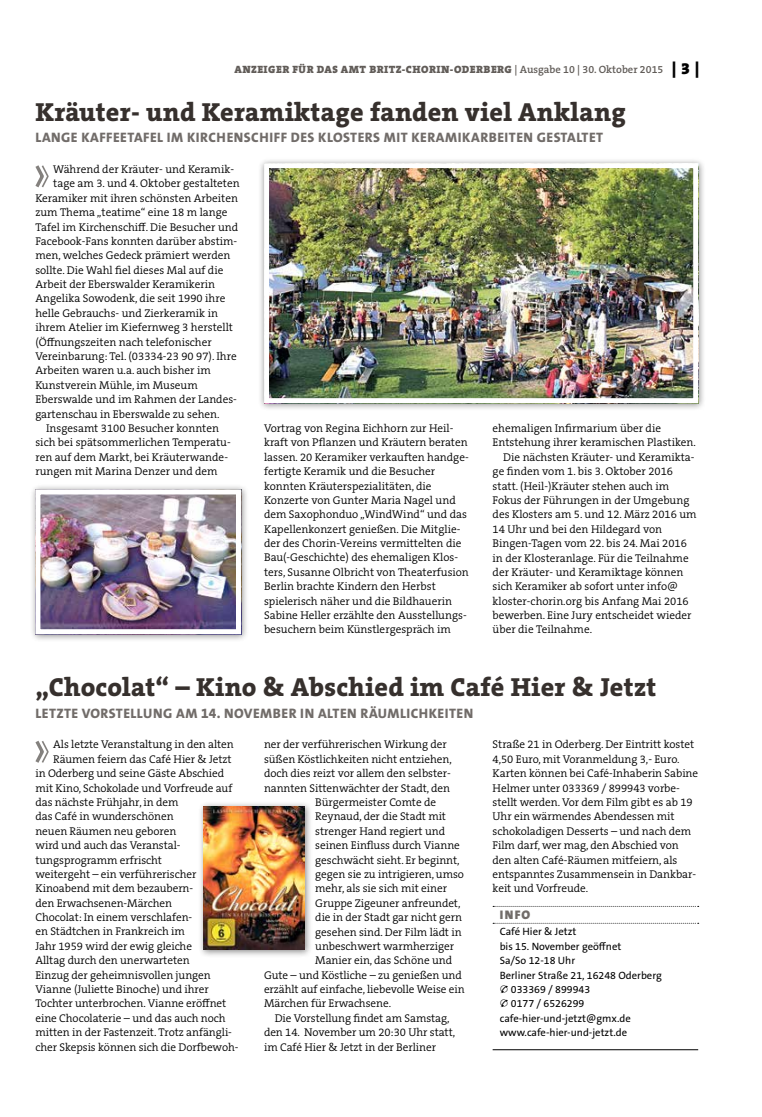
<style>
.page{position:relative;width:762px;height:1117px;background:#fff}
.page>*{position:absolute;margin:0;border:0;box-sizing:border-box;transform-origin:0 0}
.t1{font:800 26.25px "The Serif B W8";letter-spacing:.01em;color:#36302d}
.t2{font:800 13.75px "The Sans B W8";letter-spacing:.035em;color:#716c69}
.t3{font:900 12.5px "The Sans B W9";color:#716c69}
.t4{font:300 11.25px/14.4px "The Serif B W4";letter-spacing:-.005em;color:#000}
.t5{font:10.62px "The Sans B W5 Plain";color:#000}
.t6{font:900 10.62px "The Serif B W9";letter-spacing:.045em;color:#615c58}
.s1{font-family:"The Serif B W6";font-weight:600}
.s2{font-size:16.25px;color:#000}
</style>
<div class="page">
<svg style="left:35px;top:165px;width:14px;height:23px"></svg>
<div style="left:258px;top:157px;width:448px;height:254px;background:#000;opacity:.45"></div>
<img style="left:270px;top:169px;width:422px;height:228px">
<div style="left:264px;top:163px;width:434px;height:240px;border:5px solid #fff"></div>
<div style="left:30px;top:483px;width:219px;height:159px;background:#000;opacity:.45"></div>
<img style="left:41px;top:495px;width:194px;height:133px">
<div style="left:35px;top:489px;width:206px;height:145px;border:5px solid #fff"></div>
<svg style="left:493px;top:922px;width:206px;height:1px"></svg>
<hr style="left:493px;top:1048px;width:205px;height:1px;background:#000">
<svg style="left:35px;top:740px;width:14px;height:23px"></svg>
<div style="left:198px;top:801px;width:114px;height:156px;background:#000;opacity:.45"></div>
<img style="left:204px;top:806px;width:101px;height:143px">
<p class="t6" style="left:234px;top:63px;width:466px">ANZEIGER FÜR DAS AMT BRITZ-CHORIN-ODERBERG <span class="s1">| Ausgabe 10 | 30. Oktober 2015</span> <span class="s2">| 3 |</span></p>
<h1 class="t1" style="left:35px;top:94px;width:592px">Kräuter- und Keramiktage fanden viel Anklang</h1>
<p class="t2" style="left:36px;top:128px;width:569px">LANGE KAFFEETAFEL IM KIRCHENSCHIFF DES KLOSTERS MIT KERAMIKARBEITEN GESTALTET</p>
<p class="t4" style="left:53px;top:162px;width:182px">Während der Kräuter- und Keramik-</p>
<p class="t4" style="left:53px;top:176px;width:188px">tage am 3. und 4. Oktober gestalteten</p>
<p class="t4" style="left:35px;top:191px;width:204px">Keramiker mit ihren schönsten Arbeiten</p>
<p class="t4" style="left:35px;top:205px;width:194px">zum Thema „teatime“ eine 18 m lange</p>
<p class="t4" style="left:35px;top:219px;width:204px">Tafel im Kirchenschiff. Die Besucher und</p>
<p class="t4" style="left:35px;top:234px;width:203px">Facebook-Fans konnten darüber abstim-</p>
<p class="t4" style="left:35px;top:248px;width:196px">men, welches Gedeck prämiert werden</p>
<p class="t4" style="left:35px;top:263px;width:189px">sollte. Die Wahl fiel dieses Mal auf die</p>
<p class="t4" style="left:35px;top:277px;width:181px">Arbeit der Eberswalder Keramikerin</p>
<p class="t4" style="left:35px;top:291px;width:191px">Angelika Sowodenk, die seit 1990 ihre</p>
<p class="t4" style="left:35px;top:306px;width:184px">helle Gebrauchs- und Zierkeramik in</p>
<p class="t4" style="left:35px;top:320px;width:199px">ihrem Atelier im Kiefernweg 3 herstellt</p>
<p class="t4" style="left:35px;top:334px;width:178px">(Öffnungszeiten nach telefonischer</p>
<p class="t4" style="left:35px;top:349px;width:203px">Vereinbarung: Tel. (03334-23 90 97). Ihre</p>
<p class="t4" style="left:35px;top:363px;width:177px">Arbeiten waren u.a. auch bisher im</p>
<p class="t4" style="left:35px;top:378px;width:164px">Kunstverein Mühle, im Museum</p>
<p class="t4" style="left:35px;top:392px;width:203px">Eberswalde und im Rahmen der Landes-</p>
<p class="t4" style="left:35px;top:406px;width:186px">gartenschau in Eberswalde zu sehen.</p>
<p class="t4" style="left:46px;top:421px;width:174px">Insgesamt 3100 Besucher konnten</p>
<p class="t4" style="left:35px;top:435px;width:197px">sich bei spätsommerlichen Temperatu-</p>
<p class="t4" style="left:35px;top:449px;width:194px">ren auf dem Markt, bei Kräuterwande-</p>
<p class="t4" style="left:35px;top:464px;width:184px">rungen mit Marina Denzer und dem</p>
<p class="t4" style="left:264px;top:421px;width:206px">Vortrag von Regina Eichhorn zur Heil&shy;kraft von Pflanzen und Kräutern beraten lassen. 20 Keramiker verkauften handge&shy;fertigte Keramik und die Besucher konnten Kräuterspezialitäten, die Konzerte von Gunter Maria Nagel und dem Saxophonduo „WindWind“ und das Kapellenkonzert genießen. Die Mitglie&shy;der des Chorin-Vereins vermittelten die Bau(-Geschichte) des ehemaligen Klos&shy;ters, Susanne Olbricht von Theaterfusion Berlin brachte Kindern den Herbst spielerisch näher und die Bildhauerin Sabine Heller erzählte den Ausstellungs&shy;besuchern beim Künstlergespräch im</p>
<p class="t4" style="left:493px;top:421px;width:170px">ehemaligen Infirmarium über die</p>
<p class="t4" style="left:493px;top:435px;width:205px">Entstehung ihrer keramischen Plastiken.</p>
<p class="t4" style="left:503px;top:450px;width:193px">Die nächsten Kräuter- und Keramikta-</p>
<p class="t4" style="left:493px;top:464px;width:182px">ge finden vom 1. bis 3. Oktober 2016</p>
<p class="t4" style="left:493px;top:478px;width:178px">statt. (Heil-)Kräuter stehen auch im</p>
<p class="t4" style="left:493px;top:493px;width:198px">Fokus der Führungen in der Umgebung</p>
<p class="t4" style="left:493px;top:507px;width:206px">des Klosters am 5. und 12. März 2016 um</p>
<p class="t4" style="left:493px;top:521px;width:171px">14 Uhr und bei den Hildegard von</p>
<p class="t4" style="left:493px;top:536px;width:196px">Bingen-Tagen vom 22. bis 24. Mai 2016</p>
<p class="t4" style="left:493px;top:550px;width:198px">in der Klosteranlage. Für die Teilnahme</p>
<p class="t4" style="left:493px;top:565px;width:192px">der Kräuter- und Keramiktage können</p>
<p class="t4" style="left:493px;top:579px;width:187px">sich Keramiker ab sofort unter info@</p>
<p class="t4" style="left:493px;top:593px;width:198px">kloster-chorin.org bis Anfang Mai 2016</p>
<p class="t4" style="left:493px;top:608px;width:200px">bewerben. Eine Jury entscheidet wieder</p>
<p class="t4" style="left:493px;top:622px;width:101px">über die Teilnahme.</p>
<h1 class="t1" style="left:35px;top:669px;width:622px">„Chocolat“ – Kino &amp; Abschied im Café Hier &amp; Jetzt</h1>
<p class="t2" style="left:36px;top:703px;width:439px">LETZTE VORSTELLUNG AM 14. NOVEMBER IN ALTEN RÄUMLICHKEITEN</p>
<p class="t4" style="left:53px;top:737px;width:182px">Als letzte Veranstaltung in den alten</p>
<p class="t4" style="left:53px;top:751px;width:180px">Räumen feiern das Café Hier &amp; Jetzt</p>
<p class="t4" style="left:35px;top:766px;width:190px">in Oderberg und seine Gäste Abschied</p>
<p class="t4" style="left:35px;top:780px;width:198px">mit Kino, Schokolade und Vorfreude auf</p>
<p class="t4" style="left:35px;top:794px;width:145px">das nächste Frühjahr, in dem</p>
<p class="t4" style="left:35px;top:809px;width:140px">das Café in wunderschönen</p>
<p class="t4" style="left:35px;top:823px;width:142px">neuen Räumen neu geboren</p>
<p class="t4" style="left:35px;top:838px;width:147px">wird und auch das Veranstal-</p>
<p class="t4" style="left:35px;top:852px;width:128px">tungsprogramm erfrischt</p>
<p class="t4" style="left:35px;top:866px;width:162px">weitergeht – ein verführerischer</p>
<p class="t4" style="left:35px;top:881px;width:159px">Kinoabend mit dem bezaubern-</p>
<p class="t4" style="left:35px;top:895px;width:138px">den Erwachsenen-Märchen</p>
<p class="t4" style="left:35px;top:909px;width:158px">Chocolat: In einem verschlafen-</p>
<p class="t4" style="left:35px;top:924px;width:151px">en Städtchen in Frankreich im</p>
<p class="t4" style="left:35px;top:938px;width:158px">Jahr 1959 wird der ewig gleiche</p>
<p class="t4" style="left:35px;top:953px;width:156px">Alltag durch den unerwarteten</p>
<p class="t4" style="left:35px;top:967px;width:177px">Einzug der geheimnisvollen jungen</p>
<p class="t4" style="left:35px;top:981px;width:175px">Vianne (Juliette Binoche) und ihrer</p>
<p class="t4" style="left:35px;top:996px;width:192px">Tochter unterbrochen. Vianne eröffnet</p>
<p class="t4" style="left:35px;top:1010px;width:192px">eine Chocolaterie – und das auch noch</p>
<p class="t4" style="left:35px;top:1024px;width:198px">mitten in der Fastenzeit. Trotz anfängli-</p>
<p class="t4" style="left:35px;top:1039px;width:205px">cher Skepsis können sich die Dorfbewoh-</p>
<p class="t4" style="left:493px;top:737px;width:207px">Straße 21 in Oderberg. Der Eintritt kostet 4,50 Euro, mit Voranmeldung 3,- Euro.<br>Karten können bei Café-Inhaberin Sabine Helmer unter 033369 / 899943 vorbe&shy;stellt werden. Vor dem Film gibt es ab 19<br>Uhr ein wärmendes Abendessen mit schokoladigen Desserts – und nach dem Film darf, wer mag, den Abschied von den alten Café-Räumen mitfeiern, als entspanntes Zusammensein in Dankbar&shy;keit und Vorfreude.</p>
<p class="t3" style="left:500px;top:906px;width:32px">INFO</p>
<p class="t5" style="left:500px;top:924px;width:78px">Café Hier &amp; Jetzt</p>
<p class="t5" style="left:500px;top:939px;width:123px">bis 15. November geöffnet</p>
<p class="t5" style="left:500px;top:953px;width:77px">Sa/So 12-18 Uhr</p>
<p class="t5" style="left:500px;top:967px;width:164px">Berliner Straße 21, 16248 Oderberg</p>
<p class="t5" style="left:511px;top:982px;width:81px">033369 / 899943</p>
<p class="t5" style="left:511px;top:996px;width:75px">0177 / 6526299</p>
<p class="t5" style="left:500px;top:1011px;width:133px">cafe-hier-und-jetzt@gmx.de</p>
<p class="t5" style="left:500px;top:1025px;width:129px">www.cafe-hier-und-jetzt.de</p>
<p class="t4" style="left:264px;top:737px;width:184px">ner der verführerischen Wirkung der</p>
<p class="t4" style="left:264px;top:751px;width:189px">süßen Köstlichkeiten nicht entziehen,</p>
<p class="t4" style="left:264px;top:766px;width:188px">doch dies reizt vor allem den selbster-</p>
<p class="t4" style="left:264px;top:780px;width:187px">nannten Sittenwächter der Stadt, den</p>
<p class="t4" style="left:315px;top:794px;width:122px">Bürgermeister Comte de</p>
<p class="t4" style="left:315px;top:809px;width:132px">Reynaud, der die Stadt mit</p>
<p class="t4" style="left:315px;top:823px;width:131px">strenger Hand regiert und</p>
<p class="t4" style="left:315px;top:838px;width:146px">seinen Einfluss durch Vianne</p>
<p class="t4" style="left:315px;top:852px;width:146px">geschwächt sieht. Er beginnt,</p>
<p class="t4" style="left:315px;top:866px;width:150px">gegen sie zu intrigieren, umso</p>
<p class="t4" style="left:315px;top:881px;width:133px">mehr, als sie sich mit einer</p>
<p class="t4" style="left:315px;top:895px;width:147px">Gruppe Zigeuner anfreundet,</p>
<p class="t4" style="left:315px;top:910px;width:148px">die in der Stadt gar nicht gern</p>
<p class="t4" style="left:315px;top:924px;width:148px">gesehen sind. Der Film lädt in</p>
<p class="t4" style="left:315px;top:938px;width:140px">unbeschwert warmherziger</p>
<p class="t4" style="left:315px;top:953px;width:138px">Manier ein, das Schöne und</p>
<p class="t4" style="left:264px;top:967px;width:199px">Gute – und Köstliche – zu genießen und</p>
<p class="t4" style="left:264px;top:981px;width:202px">erzählt auf einfache, liebevolle Weise ein</p>
<p class="t4" style="left:264px;top:996px;width:129px">Märchen für Erwachsene.</p>
<p class="t4" style="left:275px;top:1010px;width:176px">Die Vorstellung findet am Samstag,</p>
<p class="t4" style="left:264px;top:1025px;width:193px">den 14. November um 20:30 Uhr statt,</p>
<p class="t4" style="left:264px;top:1039px;width:174px">im Café Hier &amp; Jetzt in der Berliner</p>
</div>
